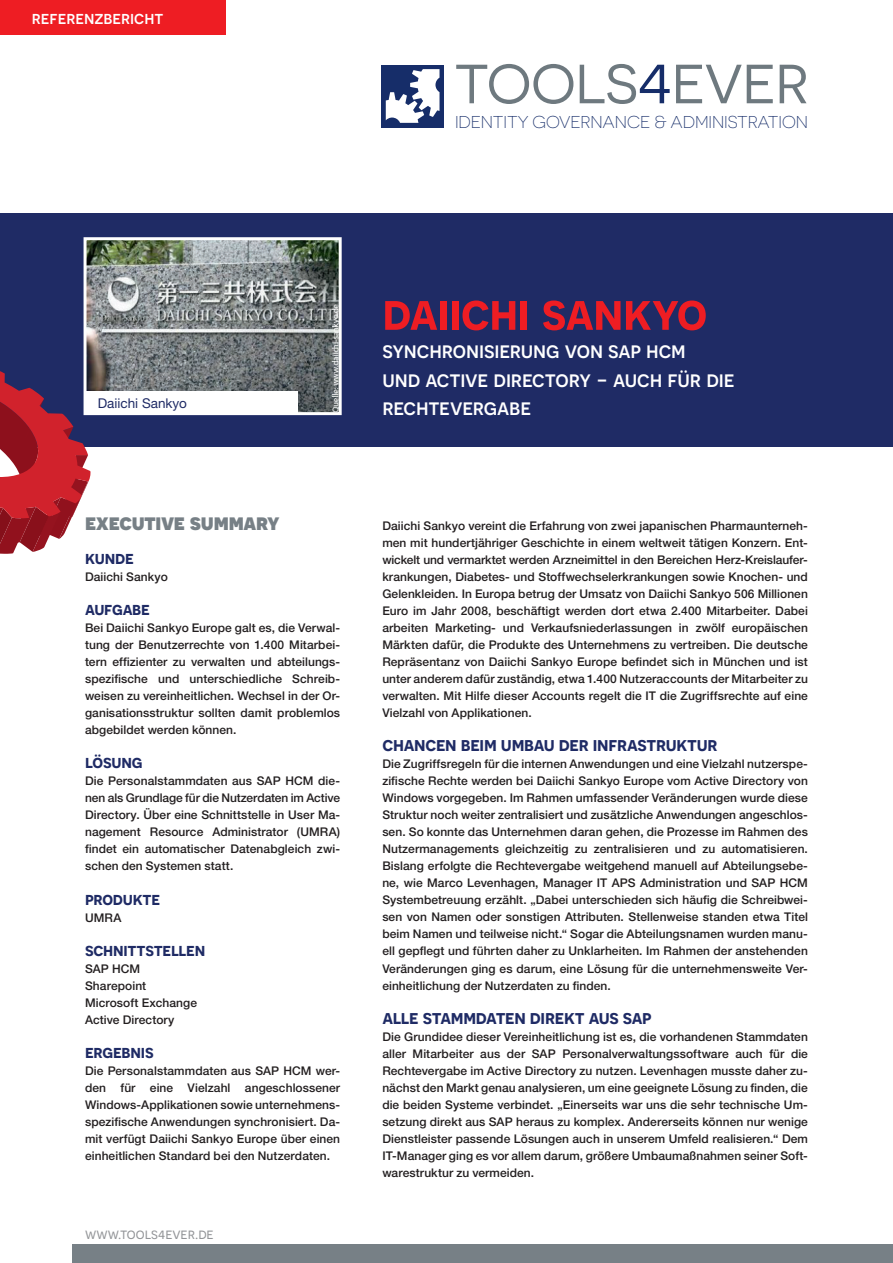
<style>
.page{position:relative;width:893px;height:1263px;background:#fff}
.page>*{position:absolute;margin:0;border:0;box-sizing:border-box;transform-origin:0 0}
.t1{font:55.05px "Novecentosanswide";color:#6e797f}
.t2{font:600 51.3px "Novecentosans";letter-spacing:-.015em;color:#ee1d23}
.t3{font:500 22.5px/28.5px "Novecentosans";letter-spacing:-.01em;color:#fff}
.t4{font:800 22.5px "Novecentosans";letter-spacing:-.015em;color:#778086}
.t5{font:600 19.5px "Novecentosans";letter-spacing:-.015em;color:#1f2b65}
.t6{font:600 18px "Novecentosans";letter-spacing:-.015em;color:#1f2b65}
.t7{font:500 18px "Novecentosans";color:#fff}
.t8{font:300 17.1px "Novecentosanswide";letter-spacing:-.005em;color:#162d69}
.t9{font:15px "Novecentosans";color:#939598}
.t10{font:13.5px "Helvetica Neue LT Std";color:#1f2b65}
.t11{font:500 12px/17px "Helvetica Neue LT Std";letter-spacing:.005em;color:#231f20;text-align:justify}
.s1{color:#162d69}
</style>
<div class="page">
<div style="left:72px;top:1245px;width:821px;height:18px;background:#778086"></div>
<div style="left:0;top:213px;width:893px;height:233px;background:#1f2b65"></div>
<div style="left:381px;top:65px;width:63px;height:63px;background:#162d69"></div>
<svg style="left:386px;top:69px;width:53px;height:54px"></svg>
<svg style="left:0;top:347px;width:91px;height:207px"></svg>
<div style="left:0;top:0;width:225px;height:34px;background:#ee1d23"></div>
<img style="left:88px;top:241px;width:250px;height:170px">
<div style="left:84px;top:237px;width:258px;height:178px;border:3px solid #fff"></div>
<div style="left:85px;top:392px;width:213px;height:23px;background:#fff"></div>
<h3 class="t7" style="left:32px;top:7px;width:133px">referenzbericht</h3>
<h1 class="t1" style="left:454px;top:52px;width:356px">TOOLS<span class="s1">4</span>EVER</h1>
<h3 class="t8" style="left:455px;top:112px;width:354px">IDENTITY GOVERNANCE &amp; ADMINISTRATION</h3>
<p class="t10" style="left:98px;top:395px;width:91px">Daiichi Sankyo</p>
<h3 class="t4" style="left:85px;top:508px;width:196px">executive summary</h3>
<h3 class="t6" style="left:85px;top:547px;width:50px">kunde</h3>
<p class="t11" style="left:85px;top:568px;width:84px">Daiichi Sankyo</p>
<h3 class="t6" style="left:85px;top:598px;width:66px">aufgabe</h3>
<p class="t11" style="left:85px;top:619px;width:257px">Bei Daiichi Sankyo Europe galt es, die Verwal&shy;tung der Benutzerrechte von 1.400 Mitarbei&shy;tern effizienter zu verwalten und abteilungs&shy;spezifische und unterschiedliche Schreib&shy;weisen zu vereinheitlichen. Wechsel in der Or&shy;ganisationsstruktur sollten damit problemlos abgebildet werden können.</p>
<h3 class="t6" style="left:85px;top:751px;width:59px">lösung</h3>
<p class="t11" style="left:85px;top:772px;width:257px">Die Personalstammdaten aus SAP HCM die&shy;nen als Grundlage für die Nutzerdaten im Active Directory. Über eine Schnittstelle in User Ma&shy;nagement Resource Administrator (UMRA) findet ein automatischer Datenabgleich zwi&shy;schen den Systemen statt.</p>
<h3 class="t6" style="left:85px;top:887px;width:77px">produkte</h3>
<p class="t11" style="left:85px;top:909px;width:38px">UMRA</p>
<h3 class="t6" style="left:85px;top:938px;width:122px">schnittstellen</h3>
<p class="t11" style="left:85px;top:960px;width:114px;text-align:left">SAP HCM<br>Sharepoint<br>Microsoft Exchange<br>Active Directory</p>
<h3 class="t6" style="left:85px;top:1040px;width:70px">ergebnis</h3>
<p class="t11" style="left:85px;top:1062px;width:257px">Die Personalstammdaten aus SAP HCM wer&shy;den für eine Vielzahl angeschlossener Windows-Applikationen sowie unternehmens&shy;spezifische Anwendungen synchronisiert. Da&shy;mit verfügt Daiichi Sankyo Europe über einen einheitlichen Standard bei den Nutzerdaten.</p>
<p class="t9" style="left:85px;top:1225px;width:130px">www.tools4ever.de</p>
<h2 class="t2" style="left:382px;top:281px;width:326px">daiichi sankyo</h2>
<h3 class="t3" style="left:382px;top:336px;width:354px">synchronisierung von sap hcm<br>und active directory - auch für die rechtevergabe</h3>
<p class="t11" style="left:382px;top:517px;width:427px">Daiichi Sankyo vereint die Erfahrung von zwei japanischen Pharmaunterneh&shy;men mit hundertjähriger Geschichte in einem weltweit tätigen Konzern. Ent&shy;wickelt und vermarktet werden Arzneimittel in den Bereichen Herz-Kreislaufer&shy;krankungen, Diabetes- und Stoffwechselerkrankungen sowie Knochen- und Gelenkleiden. In Europa betrug der Umsatz von Daiichi Sankyo 506 Millionen Euro im Jahr 2008, beschäftigt werden dort etwa 2.400 Mitarbeiter. Dabei arbeiten Marketing- und Verkaufsniederlassungen in zwölf europäischen Märkten dafür, die Produkte des Unternehmens zu vertreiben. Die deutsche Repräsentanz von Daiichi Sankyo Europe befindet sich in München und ist unter anderem dafür zuständig, etwa 1.400 Nutzeraccounts der Mitarbeiter zu verwalten. Mit Hilfe dieser Accounts regelt die IT die Zugriffsrechte auf eine Vielzahl von Applikationen.</p>
<h3 class="t5" style="left:382px;top:733px;width:337px">chancen beim umbau der infrastruktur</h3>
<p class="t11" style="left:382px;top:755px;width:427px">Die Zugriffsregeln für die internen Anwendungen und eine Vielzahl nutzerspe&shy;zifische Rechte werden bei Daiichi Sankyo Europe vom Active Directory von Windows vorgegeben. Im Rahmen umfassender Veränderungen wurde diese Struktur noch weiter zentralisiert und zusätzliche Anwendungen angeschlos&shy;sen. So konnte das Unternehmen daran gehen, die Prozesse im Rahmen des Nutzermanagements gleichzeitig zu zentralisieren und zu automatisieren.<br>Bislang erfolgte die Rechtevergabe weitgehend manuell auf Abteilungsebe&shy;ne, wie Marco Levenhagen, Manager IT APS Administration und SAP HCM Systembetreuung erzählt. „Dabei unterschieden sich häufig die Schreibwei&shy;sen von Namen oder sonstigen Attributen. Stellenweise standen etwa Titel beim Namen und teilweise nicht.“ Sogar die Abteilungsnamen wurden manu&shy;ell gepflegt und führten daher zu Unklarheiten. Im Rahmen der anstehenden Veränderungen ging es darum, eine Lösung für die unternehmensweite Ver&shy;einheitlichung der Nutzerdaten zu finden.</p>
<h3 class="t5" style="left:382px;top:1005px;width:271px">alle stammdaten direkt aus sap</h3>
<p class="t11" style="left:382px;top:1028px;width:427px">Die Grundidee dieser Vereinheitlichung ist es, die vorhandenen Stammdaten aller Mitarbeiter aus der SAP Personalverwaltungssoftware auch für die Rechtevergabe im Active Directory zu nutzen. Levenhagen musste daher zu&shy;nächst den Markt genau analysieren, um eine geeignete Lösung zu finden, die die beiden Systeme verbindet. „Einerseits war uns die sehr technische Um&shy;setzung direkt aus SAP heraus zu komplex. Andererseits können nur wenige Dienstleister passende Lösungen auch in unserem Umfeld realisieren.“ Dem IT-Manager ging es vor allem darum, größere Umbaumaßnahmen seiner Soft&shy;warestruktur zu vermeiden.</p>
</div>
